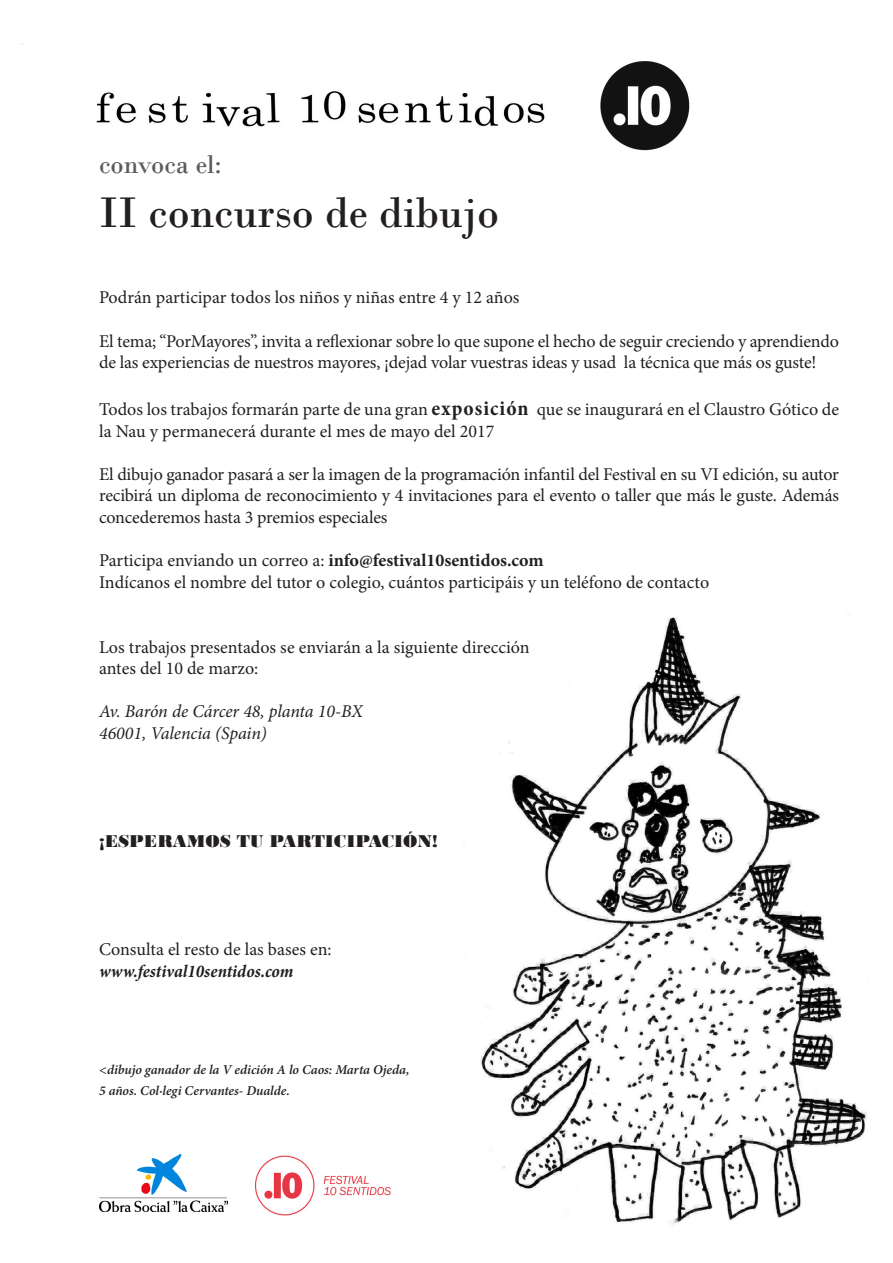
<style>
.page{position:relative;width:893px;height:1263px;background:#fff}
.page>*{position:absolute;margin:0;border:0;box-sizing:border-box;transform-origin:0 0}
.t1{font:45px "Bodoni";color:#231f20}
.t2{font:27px "Bodoni";color:#5d5b5c}
.t3{font:18px/21.6px "Minion Pro";letter-spacing:-.005em;color:#231f20}
.t4{font:italic 18px "Minion Pro";letter-spacing:-.005em;color:#231f20}
.t5{font:18px "Bodoni MT Black";color:#231f20}
.t6{font:italic 700 condensed 18px "Minion Pro";color:#231f20}
.t7{font:italic 600 13.5px "Minion Pro";color:#231f20}
.s1{font-weight:700;font-stretch:condensed;font-size:21px}
.s2{font-weight:700}
</style>
<div class="page">
<img style="left:481px;top:614px;width:386px;height:611px">
<img style="left:22px;top:43px;width:668px;height:108px">
<img style="left:99px;top:1154px;width:128px;height:57px">
<img style="left:254px;top:1155px;width:137px;height:61px">
<p class="t2" style="left:99px;top:148px;width:124px">convoca el:</p>
<p class="t1" style="left:99px;top:185px;width:402px">II concurso de dibujo</p>
<p class="t3" style="left:99px;top:287px;width:422px">Podrán participar todos los niños y niñas entre 4 y 12 años</p>
<p class="t3" style="left:99px;top:330px;width:741px">El tema; “PorMayores”, invita a reflexionar sobre lo que supone el hecho de seguir creciendo y aprendiendo de las experiencias de nuestros mayores, ¡dejad volar vuestras ideas y usad la técnica que más os guste!</p>
<p class="t3" style="left:99px;top:398px;width:741px">Todos los trabajos formarán parte de una gran <span class="s1">exposición</span> que se inaugurará en el Claustro Gótico de la Nau y permanecerá durante el mes de mayo del 2017</p>
<p class="t3" style="left:99px;top:463px;width:741px;text-align:justify">El dibujo ganador pasará a ser la imagen de la programación infantil del Festival en su VI edición, su autor recibirá un diploma de reconocimiento y 4 invitaciones para el evento o taller que más le guste. Además concederemos hasta 3 premios especiales</p>
<p class="t3" style="left:99px;top:550px;width:446px">Participa enviando un correo a: <span class="s2">info@festival10sentidos.com</span></p>
<p class="t3" style="left:99px;top:571px;width:612px">Indícanos el nombre del tutor o colegio, cuántos participáis y un teléfono de contacto</p>
<p class="t3" style="left:99px;top:636px;width:432px">Los trabajos presentados se enviarán a la siguiente dirección</p>
<p class="t3" style="left:99px;top:658px;width:161px">antes del 10 de marzo:</p>
<p class="t4" style="left:99px;top:699px;width:265px">Av. Barón de Cárcer 48, planta 10-BX</p>
<p class="t4" style="left:99px;top:721px;width:169px">46001, Valencia (Spain)</p>
<p class="t5" style="left:99px;top:830px;width:340px">¡ESPERAMOS TU PARTICIPACIÓN!</p>
<p class="t3" style="left:99px;top:938px;width:234px">Consulta el resto de las bases en:</p>
<p class="t6" style="left:99px;top:958px;width:196px">www.festival10sentidos.com</p>
<p class="t7" style="left:99px;top:1060px;width:312px">&lt;dibujo ganador de la V edición A lo Caos: Marta Ojeda,</p>
<p class="t7" style="left:99px;top:1081px;width:192px">5 años. Col·legi Cervantes- Dualde.</p>
</div>
